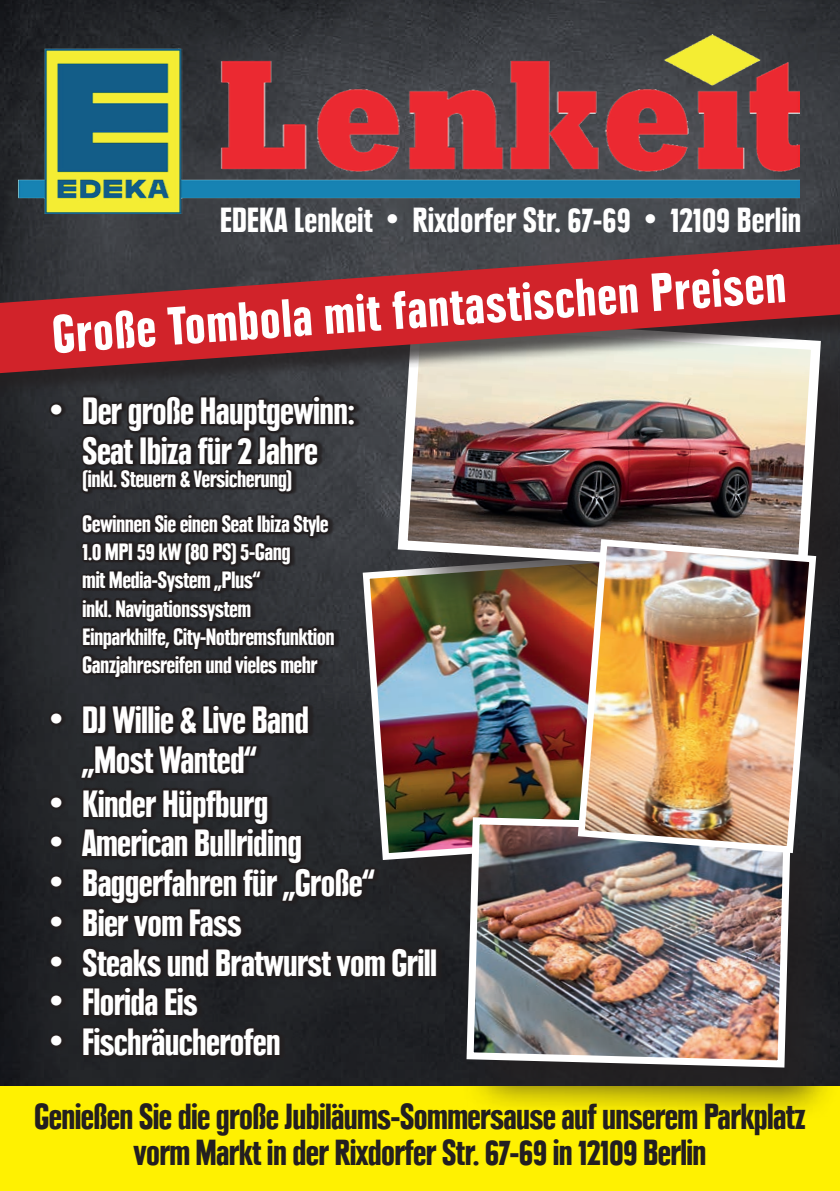
<style>
.page{position:relative;width:840px;height:1191px;background:#fff}
.page>*{position:absolute;margin:0;border:0;box-sizing:border-box;transform-origin:0 0}
.t1{font:900 condensed 53px "Plak Com";color:#fff}
.t2{font:900 condensed 37.8px/39.8px "Plak Com";color:#fff;text-align:center}
.t3{font:900 condensed 36px/36px "Plak Com";color:#231f20;text-align:center}
.t4{font:900 condensed 34.6px "Plak Com";letter-spacing:.02em;color:#fff}
.t5{font:900 condensed 23.4px/28.2px "Plak Com";color:#fff}
</style>
<div class="page">
<img style="left:0;top:0;width:839px;height:1086px">
<div style="left:50px;top:394px;width:392px;height:665px;background:#272a2d"></div>
<svg style="left:46px;top:406px;width:18px;height:14px"></svg>
<svg style="left:46px;top:708px;width:18px;height:21px"></svg>
<svg style="left:46px;top:792px;width:18px;height:20px"></svg>
<svg style="left:46px;top:831px;width:18px;height:21px"></svg>
<svg style="left:46px;top:871px;width:19px;height:21px"></svg>
<svg style="left:46px;top:911px;width:19px;height:20px"></svg>
<svg style="left:46px;top:951px;width:19px;height:20px"></svg>
<div style="left:429px;top:947px;width:8px;height:30px;border:4px solid #231f20"></div>
<svg style="left:46px;top:990px;width:19px;height:21px"></svg>
<svg style="left:46px;top:1030px;width:19px;height:21px"></svg>
<svg style="left:77px;top:406px;width:352px;height:654px"></svg>
<div style="left:0;top:1086px;width:839px;height:105px;background:#fff101"></div>
<img style="left:18px;top:35px;width:780px;height:179px">
<div style="left:360px;top:553px;width:329px;height:365px;background:#232427"></div>
<img style="left:359px;top:552px;width:215px;height:311px">
<div style="left:459px;top:810px;width:380px;height:312px;background:#231f20;opacity:.75"></div>
<img style="left:462px;top:813px;width:331px;height:258px">
<div style="left:393px;top:311px;width:446px;height:332px;background:#231f20;opacity:.75"></div>
<img style="left:392px;top:406px;width:433px;height:173px">
<img style="left:574px;top:535px;width:245px;height:321px">
<div style="left:0;top:245px;width:839px;height:161px;background:#231f20;opacity:.75"></div>
<svg style="left:0;top:244px;width:839px;height:129px;background:#9f4044"></svg>
<p class="t4" style="left:220px;top:200px;width:582px">EDEKA Lenkeit • Rixdorfer Str. 67-69 • 12109 Berlin</p>
<h1 class="t1" style="left:51px;top:303px;width:735px;rotate:-4deg">Große Tombola mit fantastischen Preisen</h1>
<p class="t2" style="left:49px;top:391px;width:306px">• Der große Hauptgewinn:<br>Seat Ibiza für 2 Jahre</p>
<p class="t5" style="left:83px;top:457px;width:247px;line-height:44.8px">(inkl. Steuern &amp; Versicherung)<br>Gewinnen Sie einen Seat Ibiza Style</p>
<p class="t5" style="left:83px;top:538px;width:253px">1.0 MPI 59 kW (80 PS) 5-Gang<br>mit Media-System „Plus“<br>inkl. Navigationssystem<br>Einparkhilfe, City-Notbremsfunktion<br>Ganzjahresreifen und vieles mehr</p>
<p class="t2" style="left:49px;top:700px;width:261px">• DJ Willie &amp; Live Band „Most Wanted“</p>
<p class="t2" style="left:49px;top:784px;width:220px">• Kinder Hüpfburg</p>
<p class="t2" style="left:49px;top:823px;width:254px">• American Bullriding</p>
<p class="t2" style="left:49px;top:863px;width:326px">• Baggerfahren für „Große“</p>
<p class="t2" style="left:49px;top:903px;width:193px">• Bier vom Fass</p>
<p class="t2" style="left:49px;top:942px;width:388px">• Steaks und Bratwurst vom Grill</p>
<p class="t2" style="left:49px;top:982px;width:149px">• Florida Eis</p>
<p class="t2" style="left:49px;top:1022px;width:232px">• Fischräucherofen</p>
<p class="t3" style="left:34px;top:1098px;width:772px">Genießen Sie die große Jubiläums-Sommersause auf unserem Parkplatz vorm Markt in der Rixdorfer Str. 67-69 in 12109 Berlin</p>
</div>
